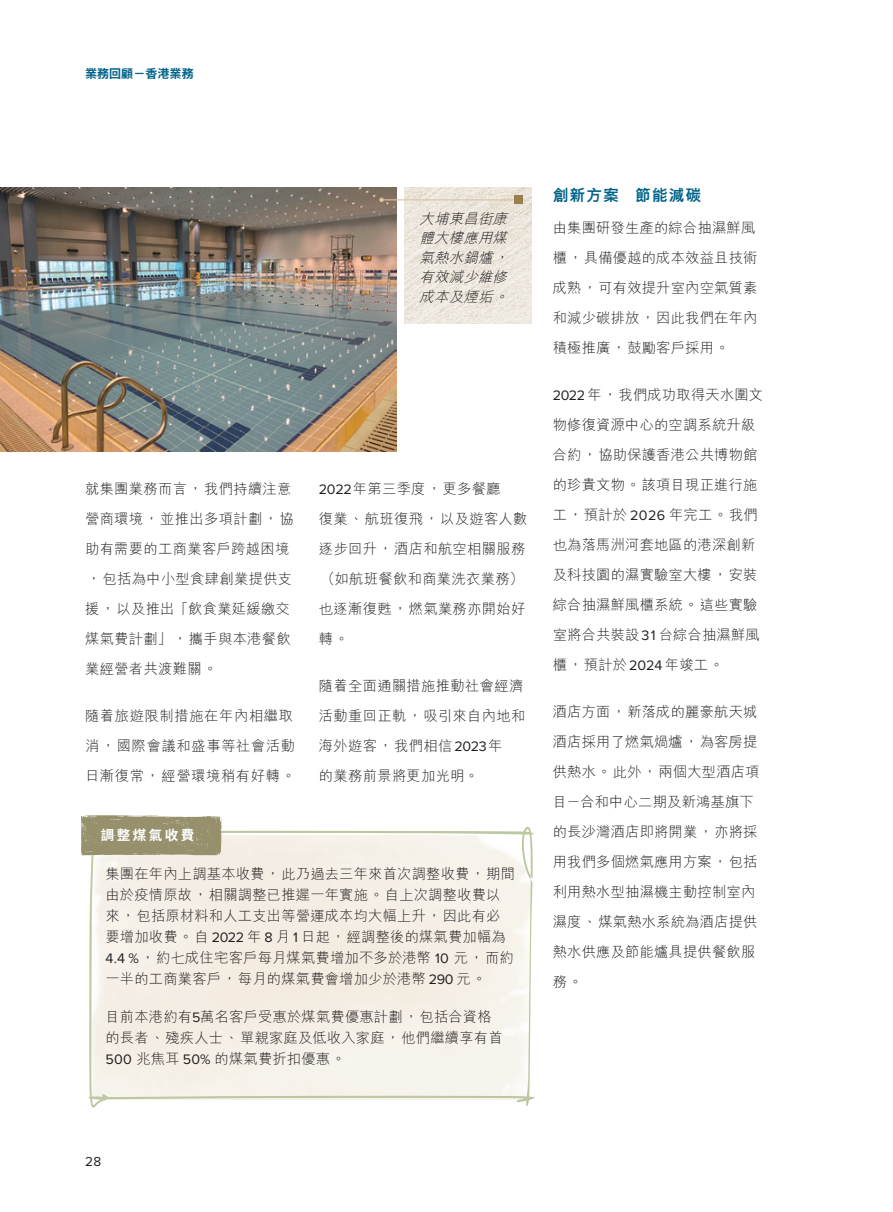
<style>
.page{position:relative;width:893px;height:1212px;background:#fff}
.page>*{position:absolute;margin:0;border:0;box-sizing:border-box;transform-origin:0 0}
.Heading_2{font:800 15.75px "M Hei HK";letter-spacing:.065em;color:#006288}
.Body_Text{font:300 14.25px/30px "M Hei HK";letter-spacing:.015em;color:#231f20}
.Body_Text-2{font:300 14.25px/30px "M Hei HK";letter-spacing:.045em;color:#231f20}
.Body_Text-3{font:italic 300 14.25px/19.5px "M Hei HK";color:#231f20;text-align:justify}
.Body_Text-4{font:700 13.5px "Noto Sans TC";letter-spacing:.185em;color:#fff}
.t1{font:13.5px "Proxima Nova";color:#231f20}
.t2{font:700 12px "Noto Sans TC";letter-spacing:.005em;color:#006288}
.s1{font-family:"Proxima Nova";font-weight:400}
</style>
<div class="page">
<img style="left:0;top:187px;width:397px;height:265px">
<img style="left:405px;top:187px;width:126px;height:136px">
<hr style="left:382px;top:199px;width:137px;height:1px;background:#dac2a1">
<svg style="left:379px;top:198px;width:5px;height:4px"></svg>
<div style="left:514px;top:196px;width:9px;height:8px;background:#9a804f"></div>
<svg style="left:88px;top:827px;width:447px;height:281px;fill:#f5f0e7"></svg>
<img style="left:82px;top:815px;width:140px;height:41px">
<p class="t2" style="left:85px;top:67px;width:110px">業務回顧－香港業務</p>
<p class="Body_Text-3" style="left:419px;top:209px;width:94px">大埔東昌街康體大樓應用煤氣熱水鍋爐，有效減少維修成本及煙垢。</p>
<p class="Body_Text" style="left:85px;top:473px;width:210px">就集團業務而言，我們持續注意營商環境，並推出多項計劃，協助有需要的工商業客戶跨越困境，包括為中小型食肆創業提供支援，以及推出「飲食業延緩繳交煤氣費計劃」，攜手與本港餐飲業經營者共渡難關。</p>
<p class="Body_Text-2" style="left:85px;top:701px;width:212px">隨着旅遊限制措施在年內相繼取消，國際會議和盛事等社會活動日漸復常，經營環境稍有好轉。</p>
<p class="Body_Text-4" style="left:101px;top:827px;width:95px">調整煤氣收費</p>
<p class="Body_Text" style="left:319px;top:473px;width:210px"><span class="s1">2022</span>年第三季度，更多餐廳<br>復業、航班復飛，以及遊客人數逐步回升，酒店和航空相關服務（如航班餐飲和商業洗衣業務）也逐漸復甦，燃氣業務亦開始好轉。</p>
<p class="Body_Text" style="left:319px;top:671px;width:208px">隨着全面通關措施推動社會經濟活動重回正軌，吸引來自內地和海外遊客，我們相信<span class="s1">2023</span>年<br>的業務前景將更加光明。</p>
<p class="Body_Text" style="left:106px;top:863px;width:411px;line-height:21px">集團在年內上調基本收費，此乃過去三年來首次調整收費，期間由於疫情原故，相關調整已推遲一年實施。自上次調整收費以來，包括原材料和人工支出等營運成本均大幅上升，因此有必要增加收費。自 <span class="s1">2022</span> 年 <span class="s1">8</span> 月 <span class="s1">1</span> 日起，經調整後的煤氣費加幅為<span class="s1">4.4 %</span>，約七成住宅客戶每月煤氣費增加不多於港幣 <span class="s1">10</span> 元，而約一半的工商業客戶，每月的煤氣費會增加少於港幣 <span class="s1">290</span> 元。</p>
<p class="Body_Text" style="left:106px;top:1006px;width:399px;line-height:21px">目前本港約有<span class="s1">5</span>萬名客戶受惠於煤氣費優惠計劃，包括合資格的長者、殘疾人士、單親家庭及低收入家庭，他們繼續享有首<br><span class="s1">500</span> 兆焦耳 <span class="s1">50%</span> 的煤氣費折扣優惠。</p>
<p class="Heading_2" style="left:553px;top:184px;width:150px">創新方案 節能減碳</p>
<p class="Body_Text" style="left:553px;top:213px;width:206px">由集團研發生產的綜合抽濕鮮風櫃，具備優越的成本效益且技術成熟，可有效提升室內空氣質素和減少碳排放，因此我們在年內積極推廣，鼓勵客戶採用。</p>
<p class="Body_Text" style="left:553px;top:380px;width:212px"><span class="s1">2022</span>年，我們成功取得天水圍文物修復資源中心的空調系統升級合約，協助保護香港公共博物館的珍貴文物。該項目現正進行施工，預計於 <span class="s1">2026</span> 年完工。我們也為落馬洲河套地區的港深創新及科技園的濕實驗室大樓，安裝綜合抽濕鮮風櫃系統。這些實驗室將合共裝設<span class="s1">31</span> 台綜合抽濕鮮風櫃，預計於<span class="s1">2024</span> 年竣工。</p>
<p class="Body_Text" style="left:553px;top:697px;width:208px">酒店方面，新落成的麗豪航天城酒店採用了燃氣煱爐，為客房提供熱水。此外，兩個大型酒店項目－合和中心二期及新鴻基旗下的長沙灣酒店即將開業，亦將採用我們多個燃氣應用方案，包括利用熱水型抽濕機主動控制室內濕度、煤氣熱水系統為酒店提供熱水供應及節能爐具提供餐飲服務。</p>
<p class="t1" style="left:85px;top:1151px;width:18px">28</p>
</div>
